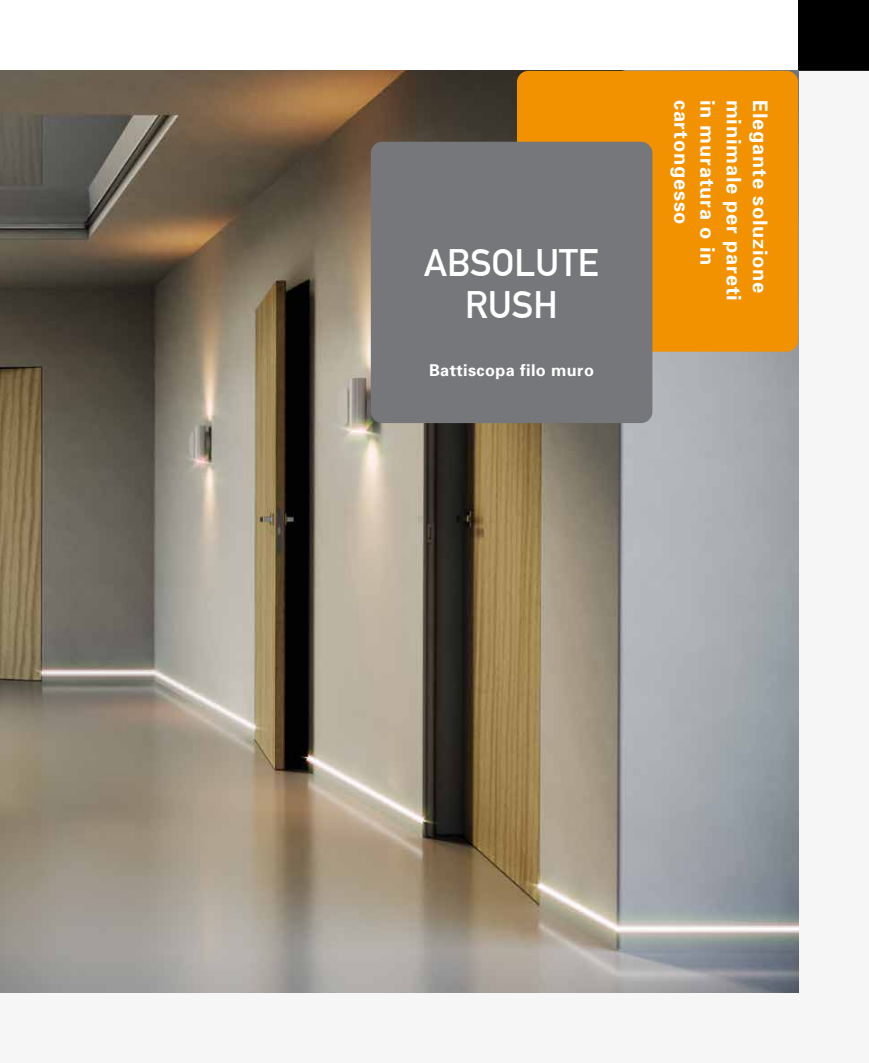
<style>
.page{position:relative;width:869px;height:1063px;background:#fff}
.page>*{position:absolute;margin:0;border:0;box-sizing:border-box;transform-origin:0 0}
.t1{font:700 37.5px/42.2px "DIN Alternate";color:#fff;text-align:center}
.t2{font:700 20px "Univers";letter-spacing:.04em;color:#fff}
.t3{font:700 16.25px "Univers";letter-spacing:.025em;color:#fff}
</style>
<div class="page">
<div style="left:797px;top:0;width:71px;height:71px;background:#000"></div>
<img style="left:0;top:71px;width:797px;height:921px">
<div style="left:516px;top:71px;width:281px;height:281px;background:#f39200;border-radius:11px"></div>
<div style="left:370px;top:142px;width:282px;height:281px;background:#76777a;border-radius:11px"></div>
<h1 class="t1" style="left:424px;top:239px;width:176px">ABSOLUTE<br>RUSH</h1>
<p class="t3" style="left:429px;top:359px;width:166px">Battiscopa filo muro</p>
<p class="t2" style="left:694px;top:100px;width:126px;rotate:90deg">cartongesso</p>
<p class="t2" style="left:720px;top:100px;width:167px;rotate:90deg">in muratura o in</p>
<p class="t2" style="left:746px;top:100px;width:203px;rotate:90deg">minimale per pareti</p>
<p class="t2" style="left:772px;top:100px;width:195px;rotate:90deg">Elegante soluzione</p>
</div>
